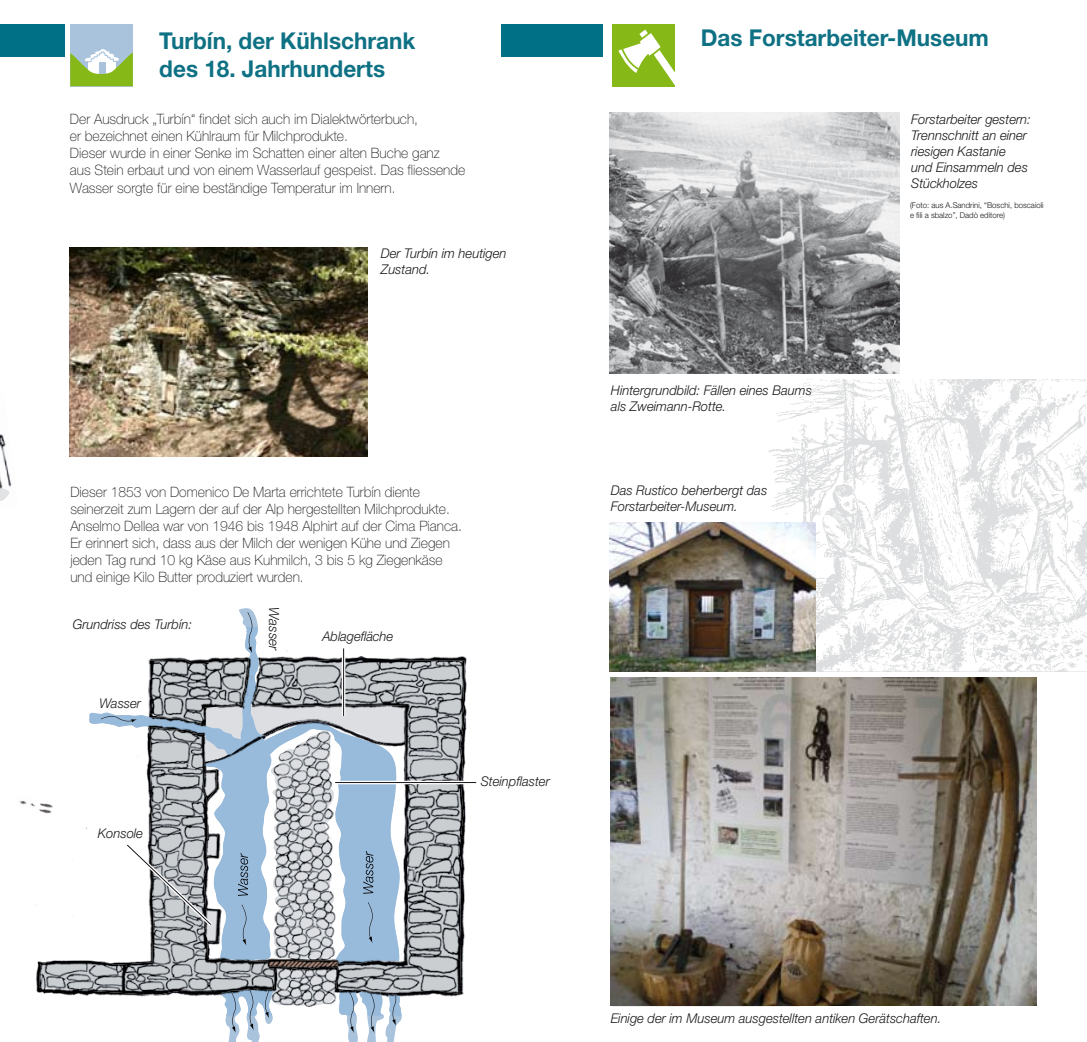
<style>
.page{position:relative;width:1087px;height:1042px;background:#fff}
.page>*{position:absolute;margin:0;border:0;box-sizing:border-box;transform-origin:0 0}
.t1{font:700 23.28px/27.8px "Helvetica Neue";color:#0e7184}
.t2{font:100 14.35px/17.2px "Helvetica Neue";color:#1a171b}
.t3{font:italic 300 13.83px "Helvetica Neue";letter-spacing:-.005em;color:#1a171b}
.t4{font:italic 300 13.47px/16.1px "Helvetica Neue";color:#1a171b}
.t5{font:300 8.05px/9.6px "Helvetica Neue";color:#1a171b}
</style>
<div class="page">
<img style="left:768px;top:380px;width:318px;height:291px">
<div style="left:70px;top:24px;width:63px;height:62px;background:#a9c3dd"></div>
<svg style="left:70px;top:49px;width:63px;height:37px"></svg>
<img style="left:69px;top:247px;width:299px;height:209px">
<div style="left:612px;top:24px;width:63px;height:63px;background:#86b918"></div>
<svg style="left:618px;top:29px;width:57px;height:57px"></svg>
<img style="left:39px;top:827px;width:49px;height:168px">
<img style="left:410px;top:658px;width:54px;height:336px">
<hr style="left:335px;top:781px;width:141px;height:3px;background:#fff">
<hr style="left:335px;top:782px;width:141px;height:1px;background:#1a171b">
<svg style="left:88px;top:608px;width:322px;height:434px"></svg>
<hr style="left:342px;top:648px;width:3px;height:68px;background:#fff">
<hr style="left:343px;top:648px;width:1px;height:68px;background:#1a171b">
<img style="left:610px;top:677px;width:426px;height:329px">
<img style="left:609px;top:113px;width:290px;height:261px">
<img style="left:609px;top:522px;width:206px;height:149px">
<div style="left:0;top:24px;width:64px;height:32px;background:#007087"></div>
<div style="left:502px;top:24px;width:101px;height:32px;background:#007087"></div>
<img style="left:19px;top:800px;width:14px;height:6px">
<img style="left:33px;top:803px;width:20px;height:11px">
<img style="left:0;top:434px;width:12px;height:53px">
<svg style="left:0;top:486px;width:10px;height:15px"></svg>
<h1 class="t1" style="left:159px;top:27px;width:258px">Turbín, der Kühlschrank des 18. Jahrhunderts</h1>
<p class="t2" style="left:70px;top:110px;width:397px">Der Ausdruck „Turbín“ findet sich auch im Dialektwörterbuch,<br>er bezeichnet einen Kühlraum für Milchprodukte.<br>Dieser wurde in einer Senke im Schatten einer alten Buche ganz<br>aus Stein erbaut und von einem Wasserlauf gespeist. Das fliessende Wasser sorgte für eine beständige Temperatur im Innern.</p>
<p class="t4" style="left:381px;top:245px;width:127px">Der Turbín im heutigen<br>Zustand.</p>
<p class="t2" style="left:70px;top:483px;width:393px">Dieser 1853 von Domenico De Marta errichtete Turbín diente seinerzeit zum Lagern der auf der Alp hergestellten Milchprodukte.<br>Anselmo Dellea war von 1946 bis 1948 Alphirt auf der Cima Pianca.<br>Er erinnert sich, dass aus der Milch der wenigen Kühe und Ziegen jeden Tag rund 10 kg Käse aus Kuhmilch, 3 bis 5 kg Ziegenkäse und einige Kilo Butter produziert wurden.</p>
<p class="t4" style="left:73px;top:616px;width:121px">Grundriss des Turbín:</p>
<p class="t4" style="left:99px;top:694px;width:43px">Wasser</p>
<p class="t4" style="left:98px;top:824px;width:47px">Konsole</p>
<p class="t3" style="left:282px;top:607px;width:45px;rotate:90deg">Wasser</p>
<p class="t4" style="left:322px;top:628px;width:72px">Ablagefläche</p>
<p class="t4" style="left:480px;top:773px;width:71px">Steinpflaster</p>
<h1 class="t1" style="left:700px;top:24px;width:290px">Das Forstarbeiter-Museum</h1>
<p class="t4" style="left:911px;top:110px;width:121px">Forstarbeiter gestern:<br>Trennschnitt an einer riesigen Kastanie<br>und Einsammeln des<br>Stückholzes</p>
<p class="t4" style="left:611px;top:382px;width:202px">Hintergrundbild: Fällen eines Baums als Zweimann-Rotte.</p>
<p class="t4" style="left:610px;top:482px;width:158px">Das Rustico beherbergt das<br>Forstarbeiter-Museum.</p>
<p class="t5" style="left:910px;top:200px;width:135px">(Foto: aus A.Sandrini, “Boschi, boscaioli e fili a sbalzo”, Dadò editore)</p>
<p class="t4" style="left:610px;top:1010px;width:332px">Einige der im Museum ausgestellten antiken Gerätschaften.</p>
</div>
